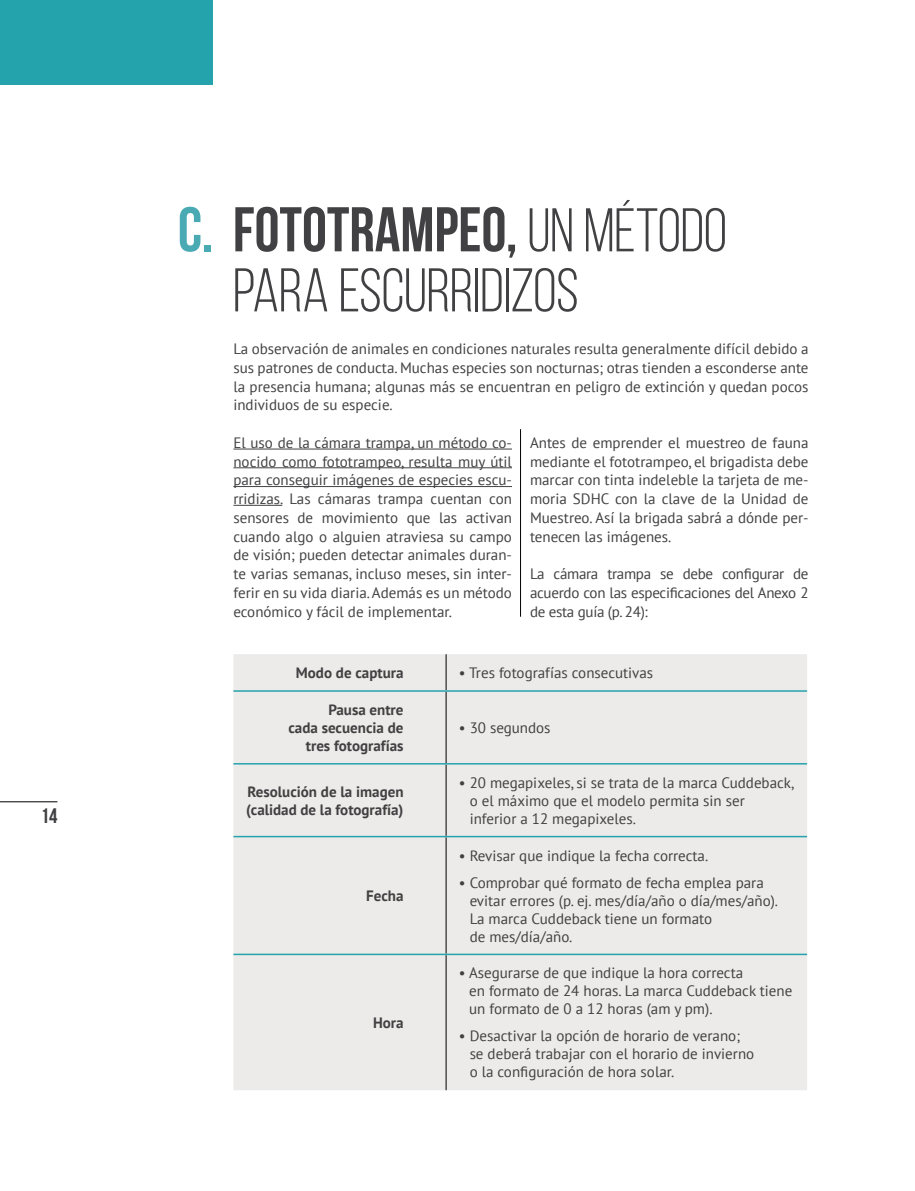
<style>
.page{position:relative;width:915px;height:1191px;background:#fff}
.page>*{position:absolute;margin:0;border:0;box-sizing:border-box;transform-origin:0 0}
.t1{font:700 63px "Bebas Neue";color:#414042}
.t2{font:61.5px "Bebas Neue";letter-spacing:-.01em;color:#414042}
.t3{font:700 21px "Bebas Neue";color:#414042}
.t4{font:15px/18.8px "PT Sans";color:#414042;text-align:justify}
.t5{font:700 15px/18px "PT Sans";color:#414042;text-align:right}
.s1{color:#49aab4}
.s2{font-weight:400;font-size:61.5px}
</style>
<div class="page">
<div style="left:0;top:0;width:213px;height:85px;background:#25a3ad"></div>
<hr style="left:0;top:801px;width:57px;height:1px;background:#000">
<div style="left:233px;top:654px;width:573px;height:436px;background:#edebe9"></div>
<hr style="left:445px;top:654px;width:1px;height:36px;background:#000">
<hr style="left:445px;top:692px;width:1px;height:71px;background:#000">
<hr style="left:445px;top:764px;width:1px;height:72px;background:#000">
<hr style="left:445px;top:837px;width:1px;height:116px;background:#000">
<hr style="left:445px;top:955px;width:1px;height:135px;background:#000">
<hr style="left:233px;top:690px;width:213px;height:2px;background:#25a3ad">
<hr style="left:446px;top:690px;width:360px;height:2px;background:#25a3ad">
<hr style="left:233px;top:763px;width:213px;height:1px;background:#25a3ad">
<hr style="left:446px;top:763px;width:360px;height:1px;background:#25a3ad">
<hr style="left:233px;top:836px;width:213px;height:1px;background:#25a3ad">
<hr style="left:446px;top:836px;width:360px;height:1px;background:#25a3ad">
<hr style="left:233px;top:953px;width:213px;height:2px;background:#25a3ad">
<hr style="left:446px;top:953px;width:360px;height:2px;background:#25a3ad">
<hr style="left:233px;top:449px;width:279px;height:1px;background:#414042">
<hr style="left:233px;top:467px;width:279px;height:1px;background:#414042">
<hr style="left:233px;top:486px;width:279px;height:1px;background:#414042">
<hr style="left:233px;top:505px;width:49px;height:1px;background:#414042">
<hr style="left:520px;top:429px;width:1px;height:188px;background:#000">
<h3 class="t3" style="left:41px;top:804px;width:18px">14</h3>
<h1 class="t1" style="left:178px;top:195px;width:550px"><span class="s1">C.</span> FOTOTRAMPEO, <span class="s2">UN MÉTODO</span></h1>
<h2 class="t2" style="left:233px;top:257px;width:347px">PARA ESCURRIDIZOS</h2>
<p class="t4" style="left:233px;top:339px;width:576px">La observación de animales en condiciones naturales resulta generalmente difícil debido a sus patrones de conducta. Muchas especies son nocturnas; otras tienden a esconderse ante la presencia humana; algunas más se encuentran en peligro de extinción y quedan pocos individuos de su especie.</p>
<p class="t4" style="left:233px;top:433px;width:280px">El uso de la cámara trampa, un método co&shy;nocido como fototrampeo, resulta muy útil para conseguir imágenes de especies escu&shy;rridizas. Las cámaras trampa cuentan con sensores de movimiento que las activan cuando algo o alguien atraviesa su campo de visión; pueden detectar animales duran&shy;te varias semanas, incluso meses, sin inter&shy;ferir en su vida diaria. Además es un método económico y fácil de implementar.</p>
<p class="t4" style="left:530px;top:433px;width:280px">Antes de emprender el muestreo de fauna mediante el fototrampeo, el brigadista debe marcar con tinta indeleble la tarjeta de me&shy;moria SDHC con la clave de la Unidad de Muestreo. Así la brigada sabrá a dónde per&shy;tenecen las imágenes.</p>
<p class="t4" style="left:530px;top:564px;width:280px">La cámara trampa se debe configurar de acuerdo con las especificaciones del Anexo 2 de esta guía (p. 24):</p>
<p class="t5" style="left:296px;top:663px;width:109px">Modo de captura</p>
<p class="t4" style="left:458px;top:663px;width:196px">• Tres fotografías consecutivas</p>
<p class="t5" style="left:288px;top:700px;width:116px">Pausa entre<br>cada secuencia de tres fotografías</p>
<p class="t4" style="left:458px;top:718px;width:93px">• 30 segundos</p>
<p class="t5" style="left:246px;top:782px;width:159px;text-align:left">Resolución de la imagen (calidad de la fotografía)</p>
<p class="t4" style="left:469px;top:773px;width:326px;line-height:18px;text-align:left;text-indent:-11px">• 20 megapixeles, si se trata de la marca Cuddeback, o el máximo que el modelo permita sin ser inferior a 12 megapixeles.</p>
<p class="t5" style="left:366px;top:886px;width:39px">Fecha</p>
<p class="t5" style="left:373px;top:1013px;width:32px">Hora</p>
<p class="t4" style="left:458px;top:845px;width:251px">• Revisar que indique la fecha correcta.</p>
<p class="t4" style="left:469px;top:873px;width:310px;line-height:18px;text-align:left;text-indent:-11px">• Comprobar qué formato de fecha emplea para evitar errores (p. ej. mes/día/año o día/mes/año).<br>La marca Cuddeback tiene un formato<br>de mes/día/año.</p>
<p class="t4" style="left:469px;top:963px;width:324px;line-height:18px;text-align:left;text-indent:-10px">• Asegurarse de que indique la hora correcta<br>en formato de 24 horas. La marca Cuddeback tiene un formato de 0 a 12 horas (am y pm).</p>
<p class="t4" style="left:469px;top:1026px;width:286px;line-height:18px;text-align:left;text-indent:-11px">• Desactivar la opción de horario de verano; se deberá trabajar con el horario de invierno o la configuración de hora solar.</p>
</div>
